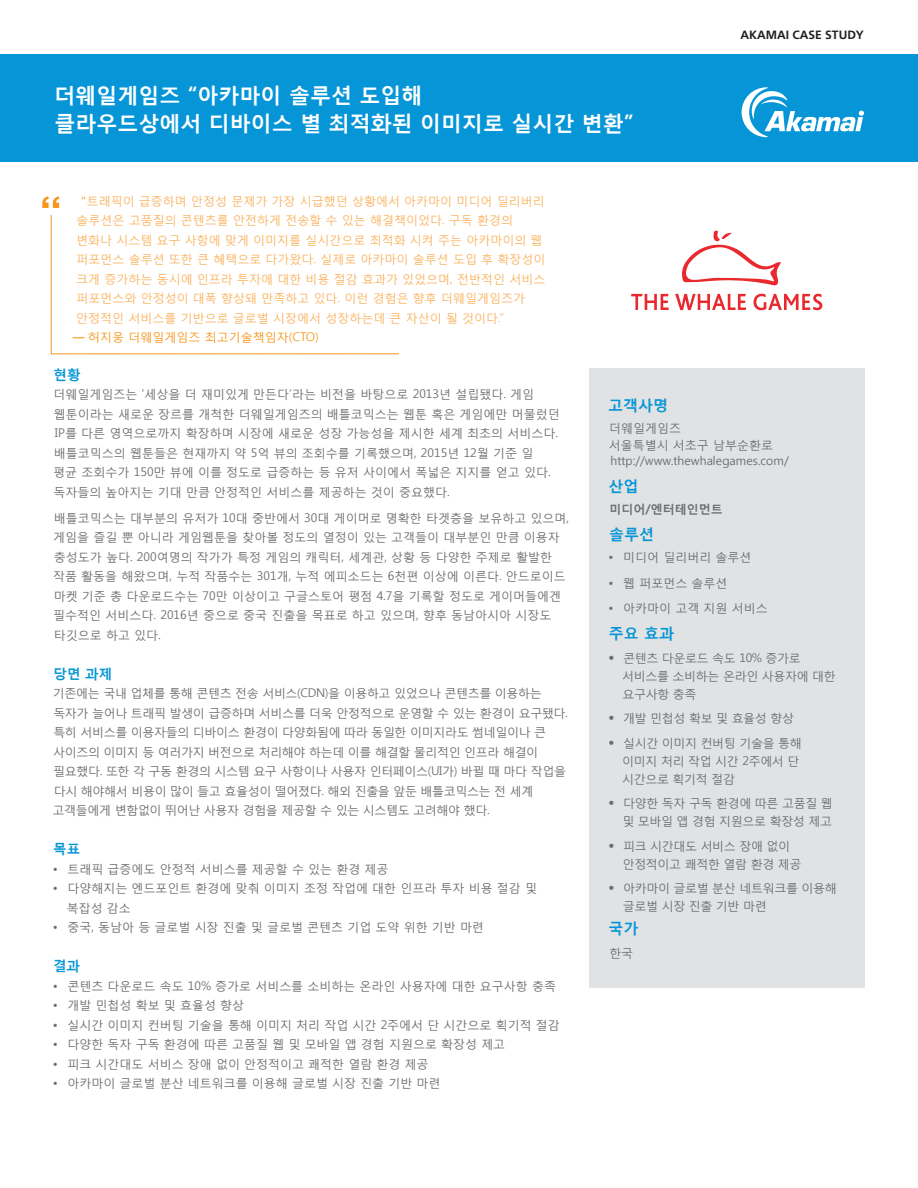
<style>
.page{position:relative;width:918px;height:1188px;background:#fff}
.page>*{position:absolute;margin:0;border:0;box-sizing:border-box;transform-origin:0 0}
.t1{font:700 21px "Malgun Gothic";color:#fff}
.benefits{font:700 15px "Malgun Gothic";color:#0696d7}
.Section_Header{font:700 13.5px "Malgun Gothic";color:#0696d7}
.Section_Header-2{font:12px/19.5px "Malgun Gothic";color:#6c6d70}
.Section_Header-3{font:12px/19.5px "Malgun Gothic";letter-spacing:-.03em;color:#6c6d70}
.t2{font:12px/19.5px "Malgun Gothic";color:#fbb35f}
.benefits-2{font:12px/18px "Malgun Gothic";letter-spacing:-.03em;color:#6c6d70}
.benefits-3{font:12px/16.5px "Malgun Gothic";color:#6c6d70}
.t3{font:12px "Malgun Gothic";color:#f7971d}
.t4{font:700 12px "Frutiger LT Std";color:#231f20}
.benefits-4{font:700 12px "Malgun Gothic";color:#6c6d70}
.s1{font-family:"Frutiger LT Std";font-weight:300;color:#f7971d}
.s2{font-family:"Frutiger LT Std";font-weight:700}
.s3{font-family:"Frutiger LT Std";font-weight:300}
</style>
<div class="page">
<div style="left:0;top:54px;width:918px;height:108px;background:#0696d7"></div>
<div style="left:589px;top:368px;width:275px;height:620px;background:#e1e2e4"></div>
<svg style="left:742px;top:87px;width:122px;height:50px"></svg>
<svg style="left:51px;top:215px;width:348px;height:140px"></svg>
<svg style="left:42px;top:196px;width:18px;height:12px"></svg>
<svg style="left:682px;top:230px;width:99px;height:56px"></svg>
<svg style="left:631px;top:294px;width:38px;height:16px"></svg>
<svg style="left:675px;top:294px;width:71px;height:16px"></svg>
<svg style="left:754px;top:294px;width:68px;height:16px"></svg>
<p class="t1" style="left:54px;top:82px;width:370px">더웨일게임즈 “아카마이 솔루션 도입해</p>
<p class="t1" style="left:55px;top:110px;width:581px">클라우드상에서 디바이스 별 최적화된 이미지로 실시간 변환”</p>
<p class="t2" style="left:76px;top:191px;width:471px;text-indent:4px"><span class="s1">“</span>트래픽이 급증하며 안정성 문제가 가장 시급했던 상황에서 아카마이 미디어 딜리버리 솔루션은 고품질의 콘텐츠를 안전하게 전송할 수 있는 해결책이었다. 구독 환경의 변화나 시스템 요구 사항에 맞게 이미지를 실시간으로 최적화 시켜 주는 아카마이의 웹 퍼포먼스 솔루션 또한 큰 혜택으로 다가왔다. 실제로 아카마이 솔루션 도입 후 확장성이 크게 증가하는 동시에 인프라 투자에 대한 비용 절감 효과가 있었으며, 전반적인 서비스 퍼포먼스와 안정성이 대폭 향상돼 만족하고 있다. 이런 경험은 향후 더웨일게임즈가 안정적인 서비스를 기반으로 글로벌 시장에서 성장하는데 큰 자산이 될 것이다.”</p>
<p class="t3" style="left:73px;top:330px;width:247px"><span class="s2">—</span> 허지웅 더웨일게임즈 최고기술책임자(CTO)</p>
<p class="t4" style="left:741px;top:28px;width:125px">AKAMAI CASE STUDY</p>
<p class="Section_Header" style="left:54px;top:366px;width:28px">현황</p>
<p class="Section_Header-2" style="left:53px;top:384px;width:508px">더웨일게임즈는 ‘세상을 더 재미있게 만든다’라는 비전을 바탕으로 2013년 설립됐다. 게임 웹툰이라는 새로운 장르를 개척한 더웨일게임즈의 배틀코믹스는 웹툰 혹은 게임에만 머물렀던 IP를 다른 영역으로까지 확장하며 시장에 새로운 성장 가능성을 제시한 세계 최초의 서비스다. 배틀코믹스의 웹툰들은 현재까지 약 5억 뷰의 조회수를 기록했으며, 2015년 12월 기준 일<br>평균 조회수가 150만 뷰에 이를 정도로 급증하는 등 유저 사이에서 폭넓은 지지를 얻고 있다. 독자들의 높아지는 기대 만큼 안정적인 서비스를 제공하는 것이 중요했다.</p>
<p class="Section_Header-2" style="left:53px;top:508px;width:518px">배틀코믹스는 대부분의 유저가 10대 중반에서 30대 게이머로 명확한 타겟층을 보유하고 있으며, 게임을 즐길 뿐 아니라 게임웹툰을 찾아볼 정도의 열정이 있는 고객들이 대부분인 만큼 이용자 충성도가 높다. 200여명의 작가가 특정 게임의 캐릭터, 세계관, 상황 등 다양한 주제로 활발한 작품 활동을 해왔으며, 누적 작품수는 301개, 누적 에피소드는 6천편 이상에 이른다. 안드로이드 마켓 기준 총 다운로드수는 70만 이상이고 구글스토어 평점 4.7을 기록할 정도로 게이머들에겐 필수적인 서비스다. 2016년 중으로 중국 진출을 목표로 하고 있으며, 향후 동남아시아 시장도 타깃으로 하고 있다.</p>
<p class="Section_Header" style="left:54px;top:665px;width:60px">당면 과제</p>
<p class="Section_Header-3" style="left:53px;top:683px;width:517px">기존에는 국내 업체를 통해 콘텐츠 전송 서비스(CDN)을 이용하고 있었으나 콘텐츠를 이용하는 독자가 늘어나 트래픽 발생이 급증하며 서비스를 더욱 안정적으로 운영할 수 있는 환경이 요구됐다. 특히 서비스를 이용자들의 디바이스 환경이 다양화됨에 따라 동일한 이미지라도 썸네일이나 큰 사이즈의 이미지 등 여러가지 버전으로 처리해야 하는데 이를 해결할 물리적인 인프라 해결이 필요했다. 또한 각 구동 환경의 시스템 요구 사항이나 사용자 인터페이스(UI가) 바뀔 때 마다 작업을 다시 해야해서 비용이 많이 들고 효율성이 떨어졌다. 해외 진출을 앞둔 배틀코믹스는 전 세계 고객들에게 변함없이 뛰어난 사용자 경험을 제공할 수 있는 시스템도 고려해야 했다.</p>
<p class="Section_Header" style="left:53px;top:840px;width:28px">목표</p>
<p class="Section_Header-2" style="left:53px;top:859px;width:337px">• 트래픽 급증에도 안정적 서비스를 제공할 수 있는 환경 제공</p>
<p class="Section_Header-2" style="left:67px;top:878px;width:472px;text-indent:-14px">• 다양해지는 엔드포인트 환경에 맞춰 이미지 조정 작업에 대한 인프라 투자 비용 절감 및 복잡성 감소</p>
<p class="Section_Header-2" style="left:53px;top:917px;width:433px">• 중국, 동남아 등 글로벌 시장 진출 및 글로벌 콘텐츠 기업 도약 위한 기반 마련</p>
<p class="Section_Header" style="left:53px;top:957px;width:28px">결과</p>
<p class="Section_Header-2" style="left:53px;top:976px;width:505px">• 콘텐츠 다운로드 속도 10% 증가로 서비스를 소비하는 온라인 사용자에 대한 요구사항 충족</p>
<p class="Section_Header-2" style="left:53px;top:995px;width:193px">• 개발 민첩성 확보 및 효율성 향상</p>
<p class="Section_Header-2" style="left:53px;top:1015px;width:508px">• 실시간 이미지 컨버팅 기술을 통해 이미지 처리 작업 시간 2주에서 단 시간으로 획기적 절감</p>
<p class="Section_Header-2" style="left:53px;top:1034px;width:454px">• 다양한 독자 구독 환경에 따른 고품질 웹 및 모바일 앱 경험 지원으로 확장성 제고</p>
<p class="Section_Header-2" style="left:53px;top:1054px;width:377px">• 피크 시간대도 서비스 장애 없이 안정적이고 쾌적한 열람 환경 제공</p>
<p class="Section_Header-2" style="left:53px;top:1073px;width:389px">• 아카마이 글로벌 분산 네트워크를 이용해 글로벌 시장 진출 기반 마련</p>
<p class="benefits" style="left:608px;top:395px;width:61px">고객사명</p>
<p class="benefits-3" style="left:609px;top:420px;width:182px">더웨일게임즈<br>서울특별시 서초구 남부순환로 http://www.thewhalegames.com/</p>
<p class="benefits" style="left:609px;top:476px;width:31px">산업</p>
<p class="benefits-4" style="left:610px;top:502px;width:115px">미디어/엔터테인먼트</p>
<p class="benefits" style="left:609px;top:524px;width:46px">솔루션</p>
<p class="benefits-3" style="left:609px;top:549px;width:145px">• 미디어 딜리버리 솔루션</p>
<p class="benefits-2" style="left:609px;top:574px;width:121px">• 웹 퍼포먼스 솔루션</p>
<p class="benefits-3" style="left:609px;top:600px;width:161px">• 아카마이 고객 지원 서비스</p>
<p class="benefits" style="left:609px;top:623px;width:67px">주요 효과</p>
<p class="benefits-2" style="left:622px;top:649px;width:215px;text-indent:-14px"><span class="s3">•</span> 콘텐츠 다운로드 속도 10% 증가로 서비스를 소비하는 온라인 사용자에 대한 요구사항 충족</p>
<p class="benefits-2" style="left:609px;top:709px;width:187px"><span class="s3">•</span> 개발 민첩성 확보 및 효율성 향상</p>
<p class="benefits-2" style="left:622px;top:734px;width:181px;text-indent:-14px"><span class="s3">•</span> 실시간 이미지 컨버팅 기술을 통해 이미지 처리 작업 시간 2주에서 단 시간으로 획기적 절감</p>
<p class="benefits-2" style="left:609px;top:794px;width:226px;text-align:right"><span class="s3">•</span> 다양한 독자 구독 환경에 따른 고품질 웹 및 모바일 앱 경험 지원으로 확장성 제고</p>
<p class="benefits-2" style="left:623px;top:837px;width:180px;text-indent:-14px"><span class="s3">•</span> 피크 시간대도 서비스 장애 없이 안정적이고 쾌적한 열람 환경 제공</p>
<p class="benefits-2" style="left:623px;top:879px;width:215px;text-indent:-14px"><span class="s3">•</span> 아카마이 글로벌 분산 네트워크를 이용해 글로벌 시장 진출 기반 마련</p>
<p class="benefits" style="left:609px;top:919px;width:31px">국가</p>
<p class="benefits-2" style="left:610px;top:944px;width:25px">한국</p>
</div>
